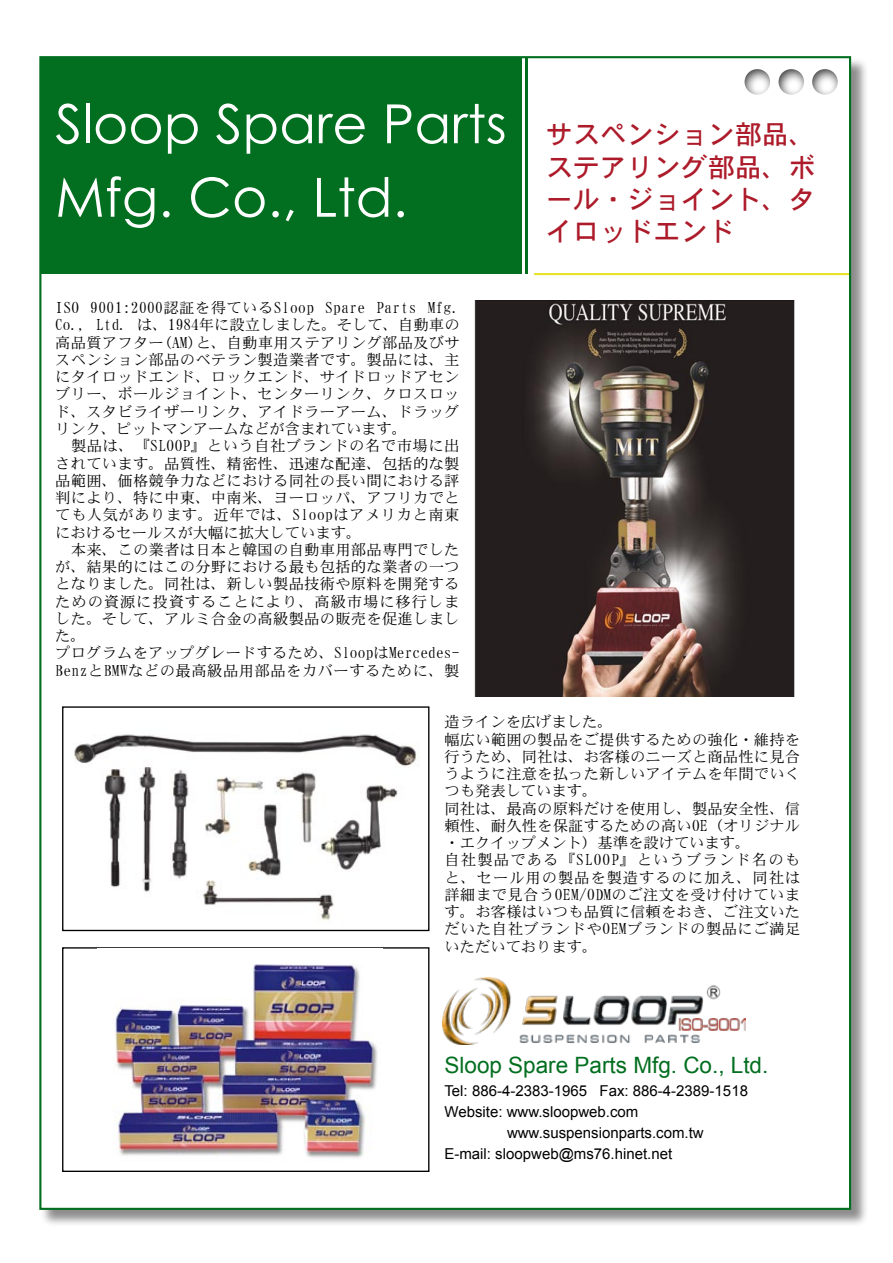
<style>
.page{position:relative;width:893px;height:1263px;background:#fff}
.page>*{position:absolute;margin:0;border:0;box-sizing:border-box;transform-origin:0 0}
.t1{font:54px/73.5px "Century Gothic";color:#fff}
.t2{font:27px/32.4px "DFHS Gothic W5 WIN RKSJ H";color:#ad1b2a;text-align:justify}
.t3{font:22.5px "Arial";color:#026e1f}
.t4{font:15px/17.2px "DFHS Mincho W3 WIN RKSJ H";letter-spacing:.015em;color:#000}
.t5{font:15px "Arial";color:#000}
</style>
<div class="page">
<div style="left:40px;top:57px;width:842px;height:1177px;background:#000;opacity:.45"></div>
<div style="left:39px;top:56px;width:812px;height:1154px;background:#fff;border:2px solid #026e1f"></div>
<div style="left:40px;top:57px;width:482px;height:217px;background:#026e1f"></div>
<div style="left:742px;top:69px;width:28px;height:28px;background:#000;opacity:.8"></div>
<div style="left:777px;top:69px;width:28px;height:28px;background:#000;opacity:.8"></div>
<div style="left:810px;top:69px;width:28px;height:28px;background:#000;opacity:.8"></div>
<hr style="left:525px;top:57px;width:2px;height:217px;background:#026e1f">
<hr style="left:534px;top:273px;width:315px;height:2px;background:#e9e22b">
<img style="left:476px;top:300px;width:317px;height:396px">
<div style="left:474px;top:290px;width:321px;height:414px;border:1px solid #fff"></div>
<div style="left:62px;top:706px;width:367px;height:225px;background:#fff;border:1px solid #000"></div>
<img style="left:74px;top:734px;width:343px;height:186px">
<div style="left:62px;top:947px;width:367px;height:225px;background:#fff;border:1px solid #000"></div>
<img style="left:98px;top:948px;width:284px;height:210px">
<img style="left:442px;top:977px;width:304px;height:67px">
<h1 class="t1" style="left:55px;top:86px;width:453px">Sloop Spare Parts<br>Mfg. Co., Ltd.</h1>
<h2 class="t2" style="left:546px;top:118px;width:272px">サスペンション部品、ステアリング部品、ボール・ジョイント、タイロッドエンド</h2>
<p class="t4" style="left:55px;top:299px;width:406px">ISO 9001:2000認証を得ているSloop Spare Parts Mfg.<br>Co., Ltd. は、1984年に設立しました。そして、自動車の高品質アフター(AM)と、自動車用ステアリング部品及びサスペンション部品のベテラン製造業者です。製品には、主にタイロッドエンド、ロックエンド、サイドロッドアセンブリー、ボールジョイント、センターリンク、クロスロッド、スタビライザーリンク、アイドラーアーム、ドラッグリンク、ピットマンアームなどが含まれています。<br>　製品は、『SLOOP』という自社ブランドの名で市場に出されています。品質性、精密性、迅速な配達、包括的な製品範囲、価格競争力などにおける同社の長い間における評判により、特に中東、中南米、ヨーロッパ、アフリカでとても人気があります。近年では、Sloopはアメリカと南東におけるセールスが大幅に拡大しています。<br>　本来、この業者は日本と韓国の自動車用部品専門でしたが、結果的にはこの分野における最も包括的な業者の一つとなりました。同社は、新しい製品技術や原料を開発するための資源に投資することにより、高級市場に移行しました。そして、アルミ合金の高級製品の販売を促進しました。<br>プログラムをアップグレードするため、SloopはMercedes-<br>BenzとBMWなどの最高級品用部品をカバーするために、製</p>
<p class="t4" style="left:444px;top:713px;width:357px">造ラインを広げました。<br>幅広い範囲の製品をご提供するための強化・維持を行うため、同社は、お客様のニーズと商品性に見合うように注意を払った新しいアイテムを年間でいくつも発表しています。<br>同社は、最高の原料だけを使用し、製品安全性、信頼性、耐久性を保証するための高いOE（オリジナル・エクイップメント）基準を設けています。<br>自社製品である『SLOOP』というブランド名のもと、セール用の製品を製造するのに加え、同社は詳細まで見合うOEM/ODMのご注文を受け付けています。お客様はいつも品質に信頼をおき、ご注文いただいた自社ブランドやOEMブランドの製品にご満足いただいております。</p>
<h3 class="t3" style="left:444px;top:1050px;width:325px">Sloop Spare Parts Mfg. Co., Ltd.</h3>
<p class="t5" style="left:444px;top:1081px;width:305px">Tel: 886-4-2383-1965 Fax: 886-4-2389-1518</p>
<p class="t5" style="left:444px;top:1102px;width:195px">Website: www.sloopweb.com</p>
<p class="t5" style="left:507px;top:1123px;width:198px">www.suspensionparts.com.tw</p>
<p class="t5" style="left:444px;top:1144px;width:229px">E-mail: sloopweb@ms76.hinet.net</p>
</div>
